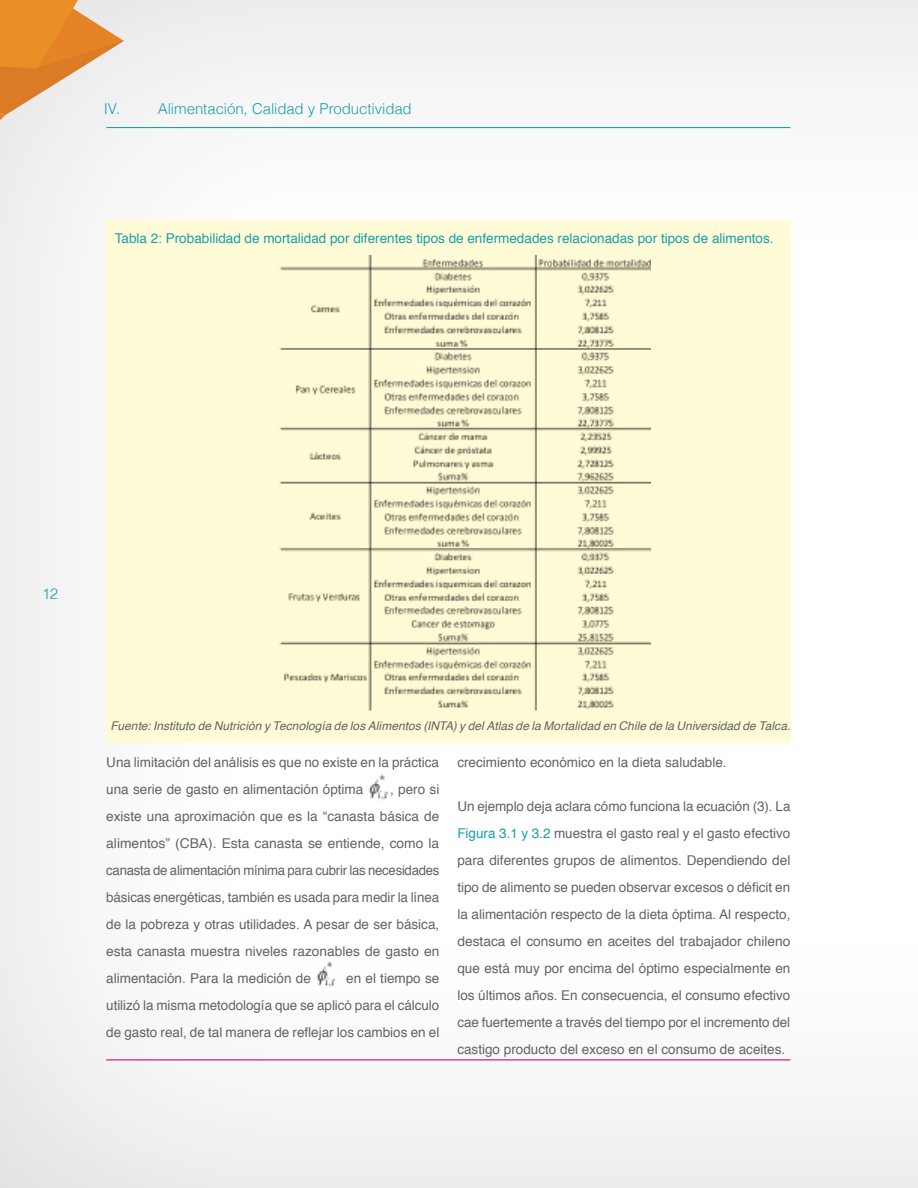
<style>
.page{position:relative;width:918px;height:1188px;background:#f9f9f9}
.page>*{position:absolute;margin:0;border:0;box-sizing:border-box;transform-origin:0 0}
.t1{font:300 15px "Helvetica";letter-spacing:-.005em;color:#189fad}
.t2{font:13.5px/27px "Helvetica";color:#636366;text-align:justify}
.t3{font:13.5px "Helvetica";color:#189fad}
.t4{font:italic 12px "Helvetica";letter-spacing:.005em;color:#636366}
.s1{color:#189fad}
</style>
<div class="page">
<hr style="left:106px;top:127px;width:684px;height:1px;background:#189fad">
<hr style="left:106px;top:1059px;width:684px;height:1px;background:#c30162">
<svg style="left:0;top:0;width:148px;height:213px"></svg>
<div style="left:106px;top:220px;width:684px;height:523px;background:#fffbd6"></div>
<img style="left:279px;top:255px;width:372px;height:456px">
<img style="left:369px;top:774px;width:19px;height:26px">
<img style="left:317px;top:961px;width:18px;height:26px">
<p class="t1" style="left:104px;top:96px;width:18px">IV.</p>
<p class="t1" style="left:158px;top:96px;width:256px">Alimentación, Calidad y Productividad</p>
<p class="t3" style="left:115px;top:228px;width:660px">Tabla 2: Probabilidad de mortalidad por diferentes tipos de enfermedades relacionadas por tipos de alimentos.</p>
<p class="t1" style="left:42px;top:581px;width:18px">12</p>
<p class="t4" style="left:111px;top:716px;width:681px">Fuente: Instituto de Nutrición y Tecnología de los Alimentos (INTA) y del Atlas de la Mortalidad en Chile de la Universidad de Talca.</p>
<p class="t2" style="left:106px;top:749px;width:334px">Una limitación del análisis es que no existe en la práctica una serie de gasto en alimentación óptima</p>
<p class="t2" style="left:457px;top:749px;width:271px">crecimiento económico en la dieta saludable.</p>
<p class="t2" style="left:457px;top:793px;width:335px">Un ejemplo deja aclara cómo funciona la ecuación (3). La <span class="s1">Figura 3.1 y 3.2</span> muestra el gasto real y el gasto efectivo para diferentes grupos de alimentos. Dependiendo del tipo de alimento se pueden observar excesos o déficit en la alimentación respecto de la dieta óptima. Al respecto, destaca el consumo en aceites del trabajador chileno que está muy por encima del óptimo especialmente en los últimos años. En consecuencia, el consumo efectivo cae fuertemente a través del tiempo por el incremento del castigo producto del exceso en el consumo de aceites.</p>
<p class="t2" style="left:106px;top:776px;width:335px;text-indent:284px">, pero si existe una aproximación que es la “canasta básica de alimentos” (CBA). Esta canasta se entiende, como la canasta de alimentación mínima para cubrir las necesidades básicas energéticas, también es usada para medir la línea de la pobreza y otras utilidades. A pesar de ser básica, esta canasta muestra niveles razonables de gasto en alimentación. Para la medición de</p>
<p class="t2" style="left:106px;top:965px;width:335px;text-indent:240px">en el tiempo se utilizó la misma metodología que se aplicó para el cálculo de gasto real, de tal manera de reflejar los cambios en el</p>
</div>
